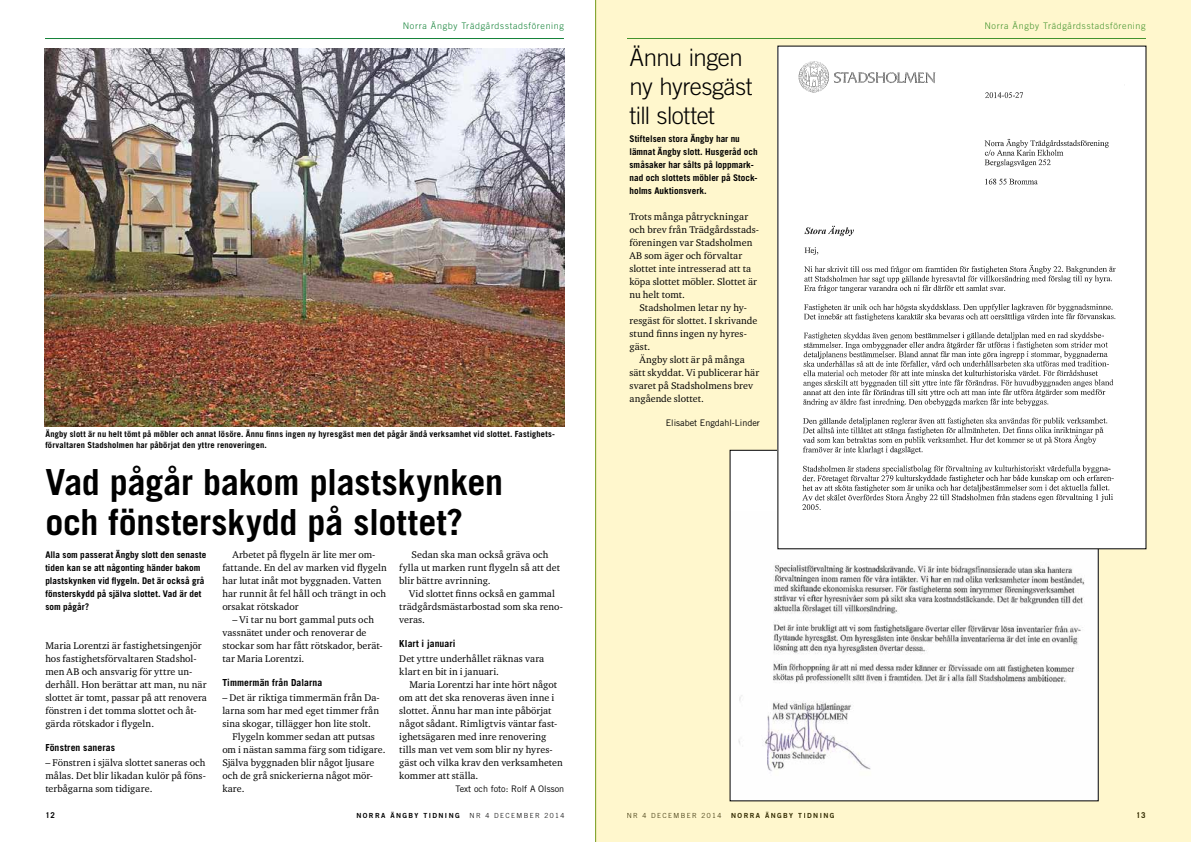
<style>
.page{position:relative;width:1191px;height:842px;background:#fff}
.page>*{position:absolute;margin:0;border:0;box-sizing:border-box;transform-origin:0 0}
.t1{font:700 36px/40px "Trade Gothic LT Std";letter-spacing:-.01em;color:#000}
.t2{font:300 24px/29px "Trade Gothic LT Std";letter-spacing:-.02em;color:#000}
.t3{font:10px/13px "Charter ITC Std";letter-spacing:.005em;color:#000}
.t4{font:700 9.7px "Trade Gothic LT Std";letter-spacing:.01em;color:#000}
.t5{font:700 9.2px/13px "Trade Gothic LT Std";letter-spacing:.005em;color:#000}
.t6{font:9px "Trade Gothic LT Std";color:#000}
.t7{font:300 9px "Trade Gothic LT Std";letter-spacing:.07em;color:#138237}
.t8{font:300 9px "Trade Gothic LT Std";letter-spacing:.07em;color:#42932d}
.t9{font:700 8.5px/11px "Trade Gothic LT Std";letter-spacing:.015em;color:#000}
.t10{font:700 8px "Trade Gothic LT Std";color:#000}
.t11{font:700 8px "Trade Gothic LT Std";color:#332b01}
.t12{font:7px "Trade Gothic LT Std Bd 2";letter-spacing:.2em;color:#000}
.t13{font:7px "Trade Gothic LT Std Bd 2";letter-spacing:.2em;color:#332b01}
.t14{font:300 7px "Trade Gothic LT Std";letter-spacing:.2em;color:#000}
.t15{font:300 7px "Trade Gothic LT Std";letter-spacing:.2em;color:#332b01}
</style>
<div class="page">
<div style="left:596px;top:0;width:595px;height:842px;background:#fff7cd"></div>
<div style="left:1137px;top:812px;width:8px;height:6px;background:#fff7cd"></div>
<div style="left:627px;top:813px;width:63px;height:5px;background:#fff7cd"></div>
<svg style="left:693px;top:813px;width:3px;height:5px"></svg>
<div style="left:698px;top:813px;width:23px;height:5px;background:#fff7cd"></div>
<svg style="left:731px;top:813px;width:4px;height:5px"></svg>
<div style="left:738px;top:813px;width:23px;height:5px;background:#fff7cd"></div>
<svg style="left:765px;top:812px;width:4px;height:6px"></svg>
<div style="left:771px;top:813px;width:23px;height:5px;background:#fff7cd"></div>
<svg style="left:798px;top:813px;width:4px;height:5px"></svg>
<div style="left:804px;top:813px;width:30px;height:5px;background:#fff7cd"></div>
<hr style="left:626px;top:38px;width:519px;height:1px;background:#42932d">
<div style="left:985px;top:21px;width:160px;height:10px;background:#fff7cd"></div>
<hr style="left:45px;top:38px;width:519px;height:1px;background:#138237">
<img style="left:45px;top:48px;width:519px;height:379px">
<div style="left:730px;top:450px;width:368px;height:351px;background:#fff"></div>
<img style="left:738px;top:549px;width:358px;height:222px">
<img style="left:779px;top:48px;width:365px;height:499px">
<hr style="left:595px;top:0;width:1px;height:842px;background:#74991a">
<p class="t7" style="left:403px;top:21px;width:163px">Norra Ängby Trädgårdsstadsförening</p>
<p class="t8" style="left:984px;top:21px;width:163px">Norra Ängby Trädgårdsstadsförening</p>
<h2 class="t2" style="left:629px;top:42px;width:124px">Ännu ingen ny hyresgäst till slottet</h2>
<p class="t5" style="left:629px;top:132px;width:130px">Stiftelsen stora Ängby har nu lämnat Ängby slott. Husgeråd och småsaker har sålts på loppmark&shy;nad och slottets möbler på Stock&shy;holms Auktionsverk.</p>
<p class="t3" style="left:629px;top:210px;width:131px">Trots många påtryckningar och brev från Trädgårdsstads&shy;föreningen var Stadsholmen<br>AB som äger och förvaltar slottet inte intresserad att ta köpa slottet möbler. Slottet är nu helt tomt.</p>
<p class="t3" style="left:629px;top:301px;width:129px;text-indent:10px">Stadsholmen letar ny hy&shy;resgäst för slottet. I skrivande stund finns ingen ny hyres&shy;gäst.</p>
<p class="t3" style="left:629px;top:353px;width:131px;text-indent:10px">Ängby slott är på många sätt skyddat. Vi publicerar här svaret på Stadsholmens brev angående slottet.</p>
<p class="t6" style="left:665px;top:417px;width:96px">Elisabet Engdahl-Linder</p>
<h1 class="t1" style="left:45px;top:462px;width:459px">Vad pågår bakom plastskynken och fönsterskydd på slottet?</h1>
<p class="t5" style="left:45px;top:548px;width:163px">Alla som passerat Ängby slott den senaste tiden kan se att någonting händer bakom plastskynken vid flygeln. Det är också grå fönsterskydd på själva slottet. Vad är det som pågår?</p>
<p class="t3" style="left:45px;top:639px;width:163px">Maria Lorentzi är fastighetsingenjör hos fastighetsförvaltaren Stadshol&shy;men AB och ansvarig för yttre un&shy;derhåll. Hon berättar att man, nu när slottet är tomt, passar på att renovera fönstren i det tomma slottet och åt&shy;gärda rötskador i flygeln.</p>
<p class="t4" style="left:45px;top:742px;width:71px">Fönstren saneras</p>
<p class="t3" style="left:45px;top:756px;width:162px;text-align:justify">– Fönstren i själva slottet saneras och målas. Det blir likadan kulör på föns&shy;terbågarna som tidigare.</p>
<p class="t9" style="left:45px;top:428px;width:511px">Ängby slott är nu helt tömt på möbler och annat lösöre. Ännu finns ingen ny hyresgäst men det pågår ändå verksamhet vid slottet. Fastighets&shy;förvaltaren Stadsholmen har påbörjat den yttre renoveringen.</p>
<p class="t3" style="left:222px;top:548px;width:166px;text-indent:10px">Arbetet på flygeln är lite mer om&shy;fattande. En del av marken vid flygeln har lutat inåt mot byggnaden. Vatten har runnit åt fel håll och trängt in och orsakat rötskador</p>
<p class="t3" style="left:222px;top:613px;width:162px;text-indent:10px">– Vi tar nu bort gammal puts och vassnätet under och renoverar de stockar som har fått rötskador, berät&shy;tar Maria Lorentzi.</p>
<p class="t4" style="left:222px;top:677px;width:101px">Timmermän från Dalarna</p>
<p class="t3" style="left:222px;top:691px;width:159px">– Det är riktiga timmermän från Da-</p>
<p class="t3" style="left:222px;top:704px;width:158px">larna som har med eget timmer från</p>
<p class="t3" style="left:222px;top:717px;width:150px">sina skogar, tillägger hon lite stolt.</p>
<p class="t3" style="left:232px;top:730px;width:144px">Flygeln kommer sedan att putsas</p>
<p class="t3" style="left:222px;top:743px;width:165px">om i nästan samma färg som tidigare.</p>
<p class="t3" style="left:222px;top:756px;width:153px">Själva byggnaden blir något ljusare</p>
<p class="t3" style="left:222px;top:769px;width:152px">och de grå snickerierna något mör-</p>
<p class="t3" style="left:222px;top:782px;width:24px">kare.</p>
<p class="t3" style="left:399px;top:548px;width:162px;text-indent:12px">Sedan ska man också gräva och fylla ut marken runt flygeln så att det blir bättre avrinning.</p>
<p class="t3" style="left:399px;top:587px;width:165px;text-indent:10px">Vid slottet finns också en gammal trädgårdsmästarbostad som ska reno&shy;veras.</p>
<p class="t4" style="left:399px;top:638px;width:58px">Klart i januari</p>
<p class="t3" style="left:399px;top:652px;width:146px">Det yttre underhållet räknas vara klart en bit in i januari.</p>
<p class="t3" style="left:399px;top:678px;width:165px;text-indent:10px">Maria Lorentzi har inte hört något om att det ska renoveras även inne i slottet. Ännu har man inte påbörjat något sådant. Rimligtvis väntar fast&shy;ighetsägaren med inre renovering tills man vet vem som blir ny hyres&shy;gäst och vilka krav den verksamheten kommer att ställa.</p>
<p class="t6" style="left:455px;top:783px;width:110px">Text och foto: Rolf A Olsson</p>
<p class="t10" style="left:45px;top:810px;width:11px">12</p>
<p class="t12" style="left:356px;top:811px;width:105px">NORRA ÄNGBY TIDNING</p>
<p class="t14" style="left:469px;top:811px;width:96px">NR 4 DECEMBER 2014</p>
<p class="t15" style="left:626px;top:811px;width:96px">NR 4 DECEMBER 2014</p>
<p class="t13" style="left:731px;top:811px;width:105px">NORRA ÄNGBY TIDNING</p>
<p class="t11" style="left:1136px;top:810px;width:11px">13</p>
</div>
